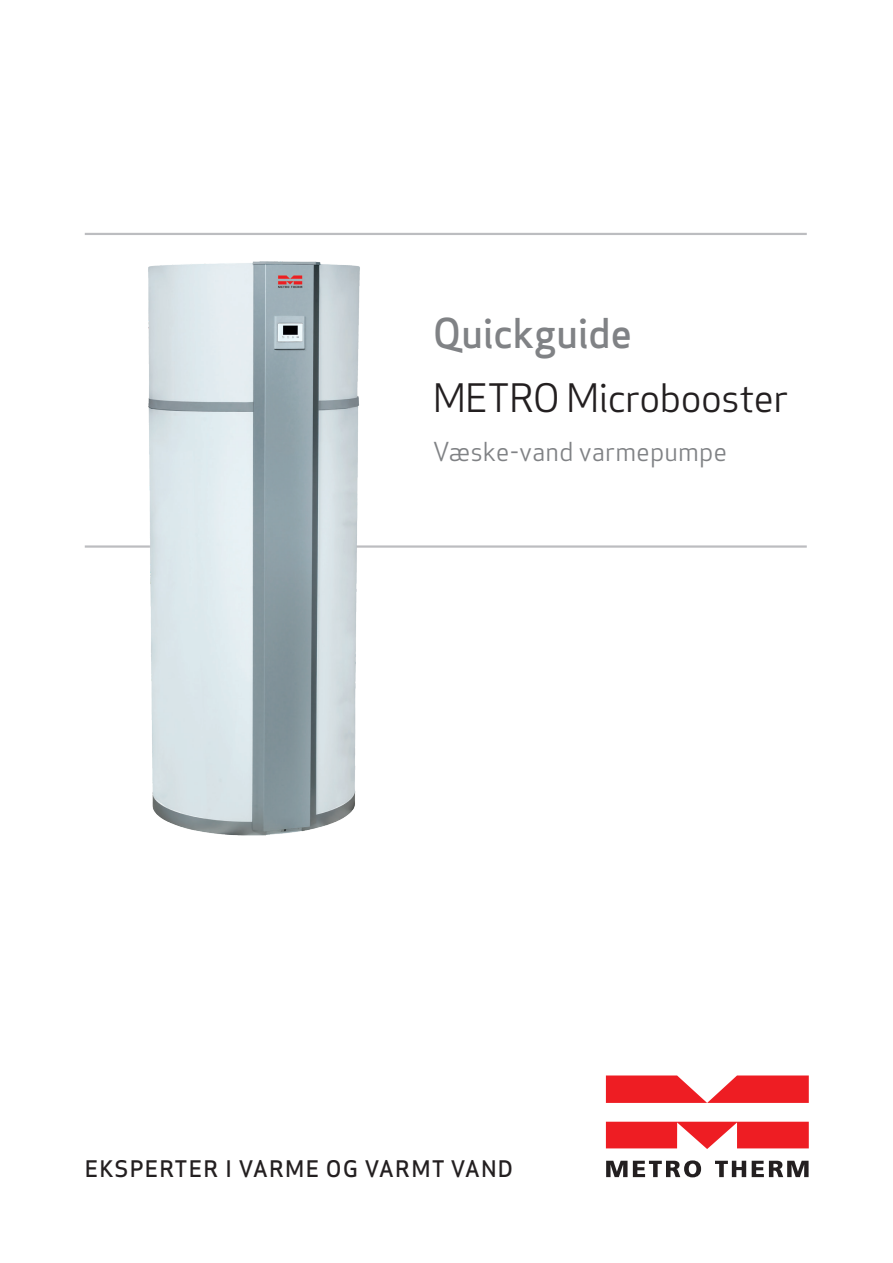
<style>
.page{position:relative;width:893px;height:1263px;background:#fff}
.page>*{position:absolute;margin:0;border:0;box-sizing:border-box;transform-origin:0 0}
.Rubrik_niveau_3{font:500 40.2px "Apex Sans";letter-spacing:-.005em;color:#808285}
.Rubrik_niveau_3-2{font:38.25px "Apex Sans";letter-spacing:-.025em;color:#231f20}
.Rubrik_niveau_3-3{font:25.5px "Apex Sans";color:#808285}
.t1{font:500 22.35px "Apex Sans";letter-spacing:.05em;color:#231f20}
</style>
<div class="page">
<hr style="left:85px;top:233px;width:722px;height:2px;background:#bcbdc0">
<hr style="left:85px;top:545px;width:722px;height:3px;background:#bcbdc0">
<svg style="left:606px;top:1161px;width:21px;height:16px"></svg>
<svg style="left:633px;top:1160px;width:68px;height:17px"></svg>
<svg style="left:715px;top:1161px;width:31px;height:16px"></svg>
<svg style="left:752px;top:1161px;width:57px;height:16px"></svg>
<svg style="left:606px;top:1122px;width:203px;height:27px;background:#f04146"></svg>
<svg style="left:606px;top:1075px;width:203px;height:28px;background:#f04247"></svg>
<img style="left:119px;top:261px;width:262px;height:575px">
<p class="Rubrik_niveau_3" style="left:433px;top:297px;width:201px">Quickguide</p>
<p class="Rubrik_niveau_3-2" style="left:433px;top:366px;width:357px">METRO Microbooster</p>
<p class="Rubrik_niveau_3-3" style="left:433px;top:430px;width:296px">Væske-vand varmepumpe</p>
<p class="t1" style="left:85px;top:1149px;width:430px">EKSPERTER I VARME OG VARMT VAND</p>
</div>
